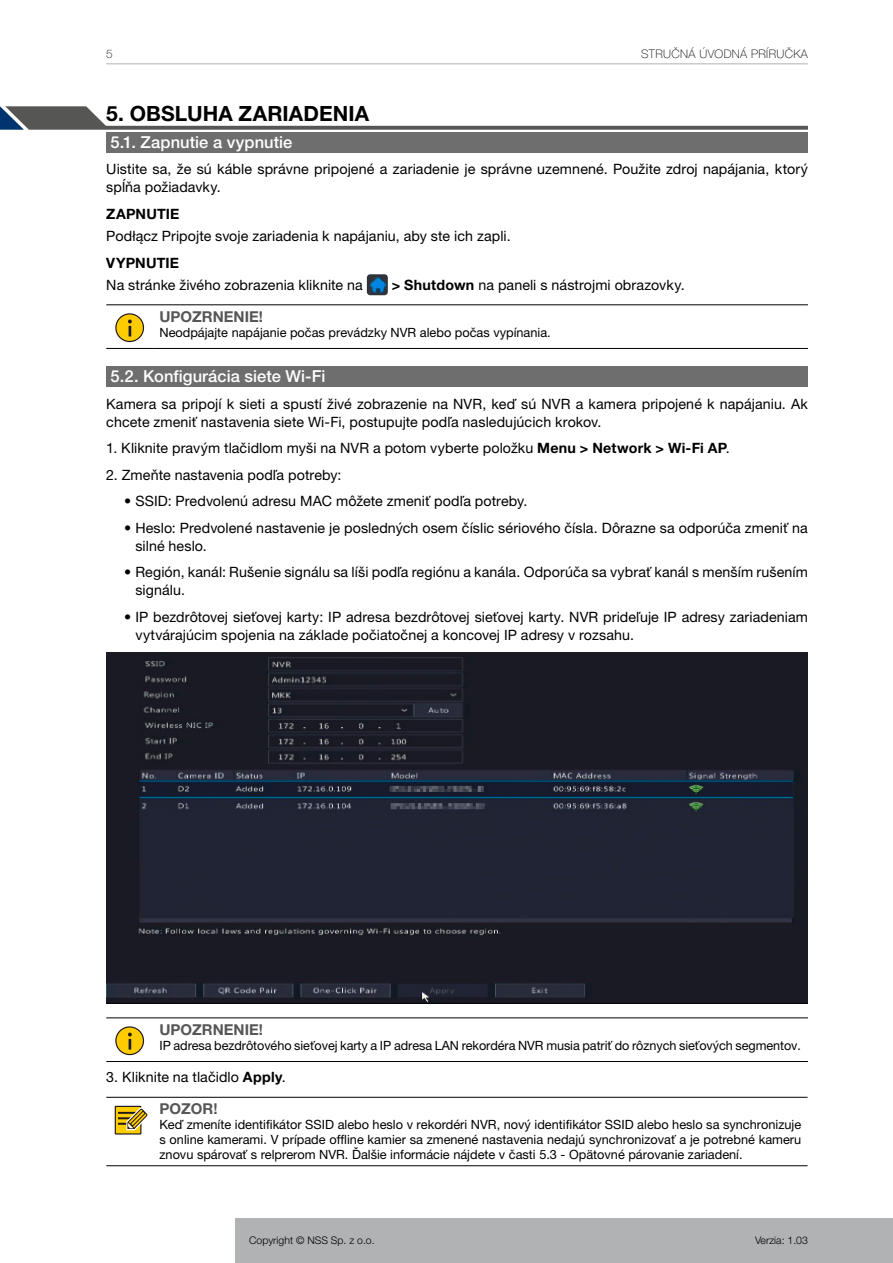
<style>
.page{position:relative;width:893px;height:1263px;background:#fff}
.page>*{position:absolute;margin:0;border:0;box-sizing:border-box;transform-origin:0 0}
.t1{font:700 21px "Helvetica Neue LT Pro";letter-spacing:.005em;color:#000}
.t2{font:500 16.5px "Helvetica Neue LT Pro";letter-spacing:.005em;color:#fff}
.t3{font:700 15px "Helvetica Neue LT Pro";color:#565655}
.t4{font:14.25px/18px "Helvetica Neue LT Pro";letter-spacing:.005em;color:#000}
.t5{font:700 14.25px "Helvetica Neue LT Pro";letter-spacing:.015em;color:#000}
.t6{font:12.75px/15px "Helvetica Neue LT Pro";color:#000;text-align:justify}
.t7{font:100 11.85px "Helvetica Neue LT Pro";letter-spacing:.03em;color:#000}
.t8{font:300 10.5px "Helvetica Neue LT Pro";color:#000}
.s1{font-weight:700}
</style>
<div class="page">
<div style="left:235px;top:1218px;width:658px;height:45px;background:#b1b2b3"></div>
<hr style="left:106px;top:63px;width:702px;height:1px;background:#b1b2b3">
<svg style="left:0;top:106px;width:808px;height:24px"></svg>
<div style="left:106px;top:132px;width:702px;height:21px;background:#6e6e6e"></div>
<div style="left:106px;top:366px;width:702px;height:21px;background:#6e6e6e"></div>
<div style="left:367px;top:274px;width:21px;height:21px;background:#31343b;border-radius:3px"></div>
<img style="left:370px;top:277px;width:16px;height:17px">
<hr style="left:106px;top:304px;width:47px;height:1px;background:#000">
<hr style="left:153px;top:304px;width:655px;height:1px;background:#000">
<hr style="left:106px;top:348px;width:47px;height:1px;background:#000">
<hr style="left:153px;top:348px;width:655px;height:1px;background:#000">
<svg style="left:115px;top:313px;width:29px;height:29px"></svg>
<hr style="left:106px;top:1017px;width:47px;height:1px;background:#000">
<hr style="left:153px;top:1017px;width:655px;height:1px;background:#000">
<hr style="left:106px;top:1061px;width:47px;height:1px;background:#000">
<hr style="left:153px;top:1061px;width:655px;height:1px;background:#000">
<svg style="left:115px;top:1026px;width:29px;height:29px"></svg>
<hr style="left:106px;top:1097px;width:47px;height:1px;background:#000">
<hr style="left:153px;top:1097px;width:654px;height:1px;background:#000">
<hr style="left:106px;top:1165px;width:47px;height:1px;background:#000">
<hr style="left:153px;top:1165px;width:654px;height:1px;background:#000">
<svg style="left:115px;top:1106px;width:33px;height:28px"></svg>
<img style="left:106px;top:652px;width:702px;height:352px">
<p class="t7" style="left:106px;top:47px;width:8px">5</p>
<p class="t7" style="left:641px;top:47px;width:168px">STRUČNÁ ÚVODNÁ PRÍRUČKA</p>
<h1 class="t1" style="left:106px;top:101px;width:264px">5. OBSLUHA ZARIADENIA</h1>
<p class="t2" style="left:111px;top:132px;width:183px">5.1. Zapnutie a vypnutie</p>
<p class="t4" style="left:106px;top:160px;width:703px">Uistite sa, že sú káble správne pripojené a zariadenie je správne uzemnené. Použite zdroj napájania, ktorý spĺňa požiadavky.</p>
<p class="t5" style="left:106px;top:205px;width:75px">ZAPNUTIE</p>
<p class="t4" style="left:106px;top:227px;width:406px">Podłącz Pripojte svoje zariadenia k napájaniu, aby ste ich zapli.</p>
<p class="t5" style="left:106px;top:254px;width:74px">VYPNUTIE</p>
<p class="t4" style="left:106px;top:276px;width:258px">Na stránke živého zobrazenia kliknite na</p>
<p class="t4" style="left:392px;top:276px;width:294px"><span class="s1">&gt; Shutdown</span> na paneli s nástrojmi obrazovky.</p>
<p class="t3" style="left:159px;top:307px;width:105px">UPOZRNENIE!</p>
<p class="t6" style="left:159px;top:325px;width:393px">Neodpájajte napájanie počas prevádzky NVR alebo počas vypínania.</p>
<p class="t2" style="left:111px;top:366px;width:217px">5.2. Konfigurácia siete Wi-Fi</p>
<p class="t4" style="left:106px;top:394px;width:703px">Kamera sa pripojí k sieti a spustí živé zobrazenie na NVR, keď sú NVR a kamera pripojené k napájaniu. Ak chcete zmeniť nastavenia siete Wi-Fi, postupujte podľa nasledujúcich krokov.</p>
<p class="t4" style="left:106px;top:439px;width:625px">1. Kliknite pravým tlačidlom myši na NVR a potom vyberte položku <span class="s1">Menu &gt; Network &gt; Wi-Fi AP</span>.</p>
<p class="t4" style="left:106px;top:465px;width:237px">2. Zmeňte nastavenia podľa potreby:</p>
<p class="t4" style="left:124px;top:492px;width:405px">• SSID: Predvolenú adresu MAC môžete zmeniť podľa potreby.</p>
<p class="t4" style="left:135px;top:518px;width:674px;text-indent:-11px">• Heslo: Predvolené nastavenie je posledných osem číslic sériového čísla. Dôrazne sa odporúča zmeniť na silné heslo.</p>
<p class="t4" style="left:135px;top:563px;width:674px;text-indent:-11px">• Región, kanál: Rušenie signálu sa líši podľa regiónu a kanála. Odporúča sa vybrať kanál s menším rušením signálu.</p>
<p class="t4" style="left:135px;top:607px;width:674px;text-indent:-11px">• IP bezdrôtovej sieťovej karty: IP adresa bezdrôtovej sieťovej karty. NVR prideľuje IP adresy zariadeniam vytvárajúcim spojenia na základe počiatočnej a koncovej IP adresy v rozsahu.</p>
<p class="t3" style="left:159px;top:1020px;width:105px">UPOZRNENIE!</p>
<p class="t6" style="left:159px;top:1038px;width:643px">IP adresa bezdrôtového sieťovej karty a IP adresa LAN rekordéra NVR musia patriť do rôznych sieťových segmentov.</p>
<p class="t4" style="left:106px;top:1068px;width:181px">3. Kliknite na tlačidlo <span class="s1">Apply</span>.</p>
<p class="t3" style="left:159px;top:1100px;width:60px">POZOR!</p>
<p class="t6" style="left:159px;top:1117px;width:643px">Keď zmeníte identifikátor SSID alebo heslo v rekordéri NVR, nový identifikátor SSID alebo heslo sa synchronizuje s online kamerami. V prípade offline kamier sa zmenené nastavenia nedajú synchronizovať a je potrebné kameru znovu spárovať s relprerom NVR. Ďalšie informácie nájdete v časti 5.3 - Opätovné párovanie zariadení.</p>
<p class="t8" style="left:249px;top:1234px;width:127px">Copyright © NSS Sp. z o.o.</p>
<p class="t8" style="left:755px;top:1234px;width:54px">Verzia: 1.03</p>
</div>
